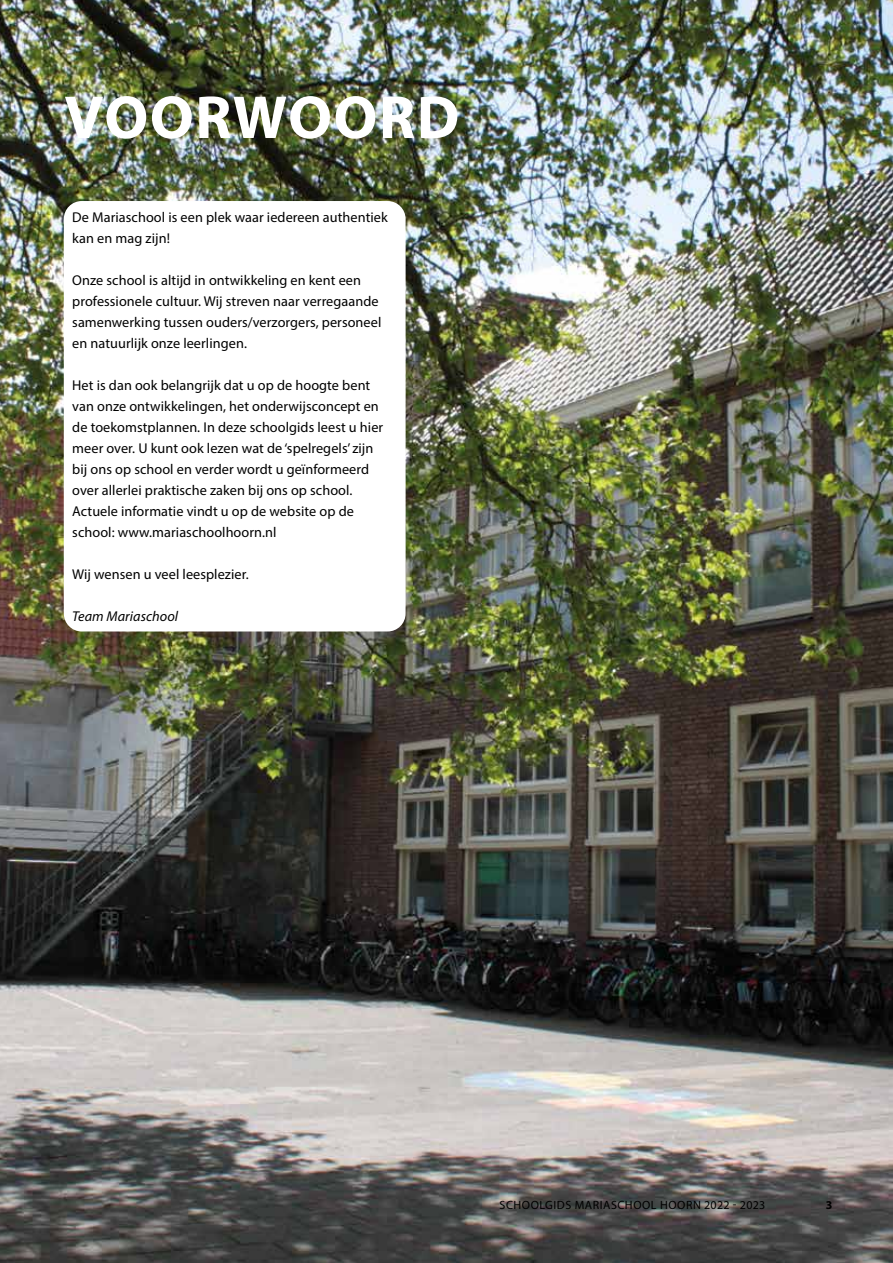
<style>
.page{position:relative;width:893px;height:1263px;background:#fff}
.page>*{position:absolute;margin:0;border:0;box-sizing:border-box;transform-origin:0 0}
.t1{font:700 61.2px "Myriad Pro";letter-spacing:.025em;color:#fff}
.t2{font:14.25px/21px "Myriad Pro";letter-spacing:.005em;color:#000}
.t3{font:italic 14.25px "Myriad Pro";letter-spacing:.005em;color:#000}
.t4{font:12px "Myriad Pro";letter-spacing:.045em;color:#000}
.t5{font:700 12px "Myriad Pro";color:#000}
</style>
<div class="page">
<img style="left:300px;top:0;width:593px;height:1263px">
<img style="left:0;top:0;width:300px;height:1263px">
<div style="left:64px;top:201px;width:342px;height:430px;background:#fff;border-radius:18px"></div>
<h1 class="t1" style="left:64px;top:77px;width:396px">VOORWOORD</h1>
<p class="t2" style="left:72px;top:206px;width:317px">De Mariaschool is een plek waar iedereen authentiek kan en mag zijn!</p>
<p class="t2" style="left:72px;top:269px;width:311px">Onze school is altijd in ontwikkeling en kent een professionele cultuur. Wij streven naar verregaande samenwerking tussen ouders/verzorgers, personeel en natuurlijk onze leerlingen.</p>
<p class="t2" style="left:72px;top:375px;width:312px">Het is dan ook belangrijk dat u op de hoogte bent van onze ontwikkelingen, het onderwijsconcept en de toekomstplannen. In deze schoolgids leest u hier meer over. U kunt ook lezen wat de ‘spelregels’ zijn bij ons op school en verder wordt u geïnformeerd over allerlei praktische zaken bij ons op school.<br>Actuele informatie vindt u op de website op de school: www.mariaschoolhoorn.nl</p>
<p class="t2" style="left:72px;top:564px;width:178px">Wij wensen u veel leesplezier.</p>
<p class="t3" style="left:72px;top:607px;width:107px">Team Mariaschool</p>
<p class="t4" style="left:500px;top:1198px;width:267px">SCHOOLGIDS MARIASCHOOL HOORN 2022 - 2023</p>
<p class="t5" style="left:826px;top:1197px;width:8px">3</p>
</div>
